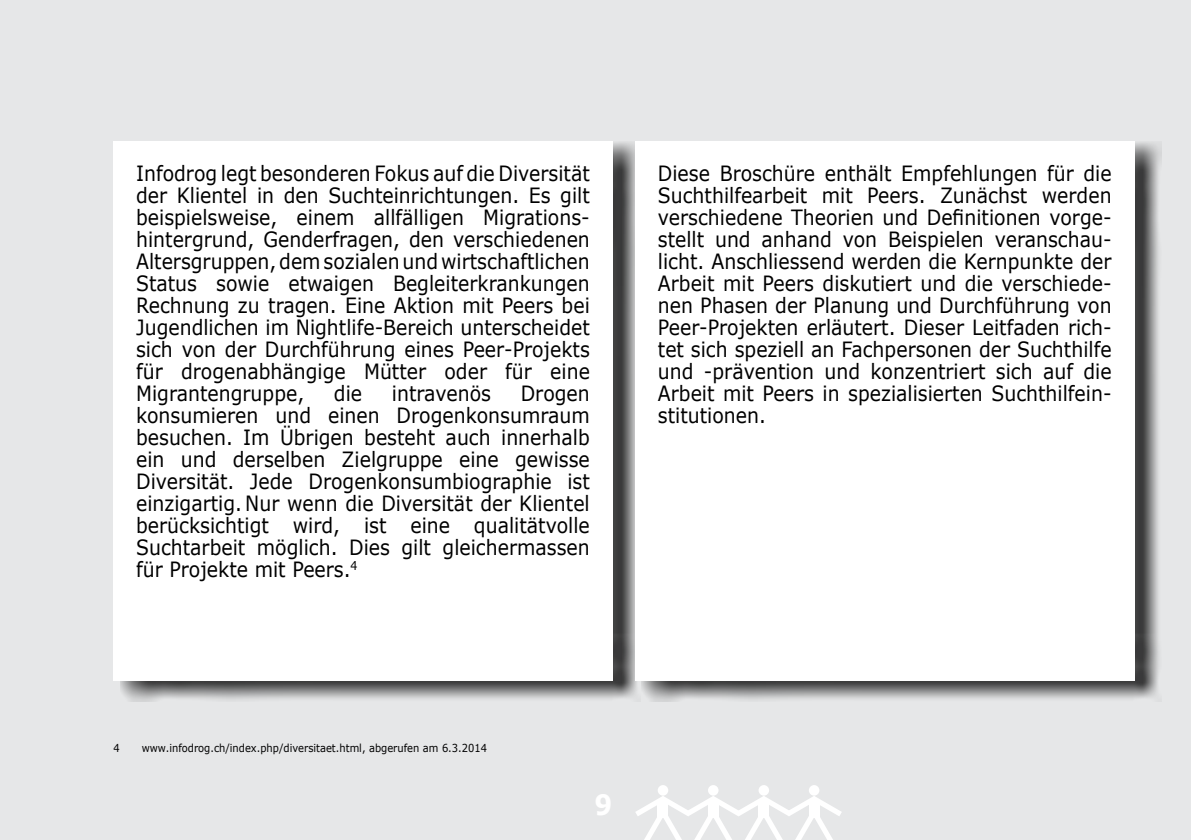
<style>
.page{position:relative;width:1191px;height:840px;background:#fff}
.page>*{position:absolute;margin:0;border:0;box-sizing:border-box;transform-origin:0 0}
.t1{font:700 28px "Verdana";color:#fff;scale:.9 1}
.t2{font:21px/22px "Verdana";color:#000;text-align:justify;scale:.9 1}
.t3{font:11px "Verdana";color:#000;scale:.9 1}
</style>
<div class="page">
<div style="left:0;top:0;width:1191px;height:839px;background:#e6e7e8"></div>
<div style="left:657px;top:784px;width:11px;height:11px;background:#fff;border-radius:50%"></div>
<div style="left:708px;top:784px;width:10px;height:11px;background:#fff;border-radius:50%"></div>
<div style="left:758px;top:784px;width:11px;height:11px;background:#fff;border-radius:50%"></div>
<svg style="left:635px;top:795px;width:207px;height:44px"></svg>
<div style="left:809px;top:784px;width:10px;height:11px;background:#fff;border-radius:50%"></div>
<div style="left:120px;top:141px;width:520px;height:560px;background:#000;opacity:.75"></div>
<div style="left:113px;top:142px;width:499px;height:538px;background:#fff"></div>
<div style="left:642px;top:141px;width:520px;height:560px;background:#000;opacity:.75"></div>
<div style="left:635px;top:142px;width:499px;height:538px;background:#fff"></div>
<p class="t2" style="left:136px;top:162px;width:506px">Infodrog legt besonderen Fokus auf die Diversität der Klientel in den Suchteinrichtungen. Es gilt beispielsweise, einem allfälligen Migrations&shy;hintergrund, Genderfragen, den verschiedenen Altersgruppen, dem sozialen und wirtschaftlichen Status sowie etwaigen Begleiterkrankungen Rechnung zu tragen. Eine Aktion mit Peers bei Jugendlichen im Nightlife-Bereich unterscheidet sich von der Durchführung eines Peer-Projekts für drogenabhängige Mütter oder für eine Migrantengruppe,</p>
<p class="t2" style="left:334px;top:382px;width:33px">die</p>
<p class="t2" style="left:392px;top:382px;width:112px">intravenös</p>
<p class="t2" style="left:136px;top:382px;width:506px;text-indent:385px">Drogen konsumieren und einen Drogenkonsumraum besuchen. Im Übrigen besteht auch innerhalb ein und derselben Zielgruppe eine gewisse Diversität. Jede Drogenkonsumbiographie ist einzigartig. Nur wenn die Diversität der Klientel berücksichtigt wird, ist eine qualitätvolle Suchtarbeit möglich. Dies gilt gleichermassen für Projekte mit Peers.<sup>4</sup></p>
<p class="t2" style="left:658px;top:162px;width:506px">Diese Broschüre enthält Empfehlungen für die Suchthilfearbeit mit Peers. Zunächst werden verschiedene Theorien und Definitionen vorge&shy;stellt und anhand von Beispielen veranschau&shy;licht. Anschliessend werden die Kernpunkte der Arbeit mit Peers diskutiert und die verschiede&shy;nen Phasen der Planung und Durchführung von Peer-Projekten erläutert. Dieser Leitfaden rich&shy;tet sich speziell an Fachpersonen der Suchthilfe und -prävention und konzentriert sich auf die Arbeit mit Peers in spezialisierten Suchthilfein&shy;stitutionen.</p>
<p class="t3" style="left:113px;top:740px;width:8px">4</p>
<p class="t3" style="left:142px;top:740px;width:385px">www.infodrog.ch/index.php/diversitaet.html, abgerufen am 6.3.2014</p>
<h1 class="t1" style="left:594px;top:784px;width:21px">9</h1>
</div>
